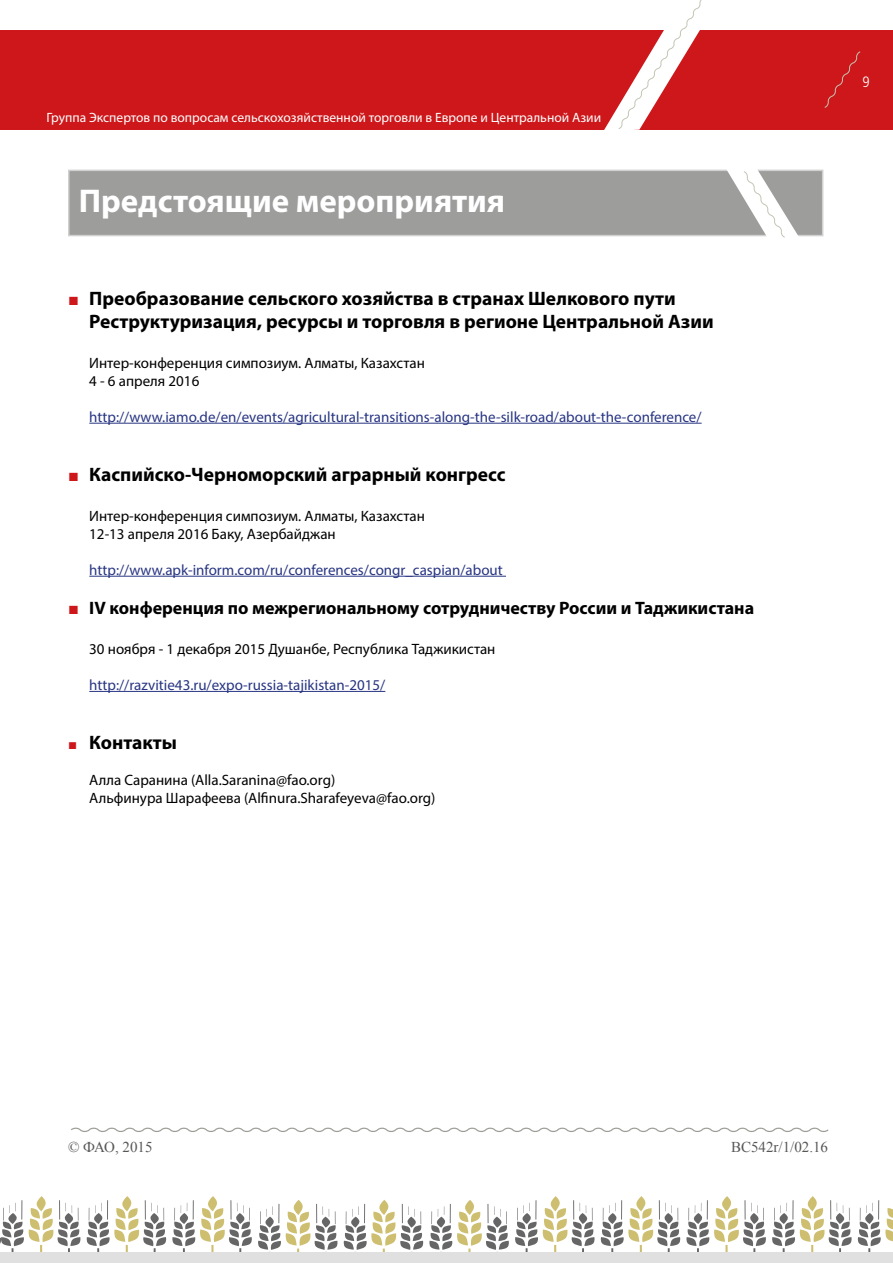
<style>
.page{position:relative;width:893px;height:1263px;background:#fff}
.page>*{position:absolute;margin:0;border:0;box-sizing:border-box;transform-origin:0 0}
.t1{font:700 33px "Myriad Pro";color:#fff}
.t2{font:700 19.5px/23.4px "Myriad Pro";color:#000}
.t3{font:700 18px "Myriad Pro";color:#000}
.t4{font:15px/18px "Myriad Pro";color:#000}
.t5{font:15px "Myriad Pro";color:#283583}
.t6{font:15px "Times New Roman";color:#575756}
.t7{font:300 condensed 15px "Frutiger LT Std";color:#fff}
.t8{font:13.5px "Myriad Pro";color:#fff}
.s1{font-family:"Times New Roman";font-weight:400;font-size:18px;color:#cd171a}
.s2{font-family:"Times New Roman";font-weight:400;color:#cd171a}
.s3{font-family:"Times New Roman";font-weight:400;font-size:15px;color:#cd171a}
</style>
<div class="page">
<div style="left:0;top:30px;width:893px;height:100px;background:#cd171a"></div>
<svg style="left:604px;top:0;width:98px;height:130px"></svg>
<svg style="left:824px;top:51px;width:37px;height:57px"></svg>
<svg style="left:0;top:1196px;width:893px;height:56px"></svg>
<div style="left:0;top:1252px;width:893px;height:11px;background:#e0e0e0"></div>
<svg style="left:71px;top:1127px;width:758px;height:5px"></svg>
<hr style="left:89px;top:423px;width:613px;height:1px;background:#283583">
<hr style="left:89px;top:576px;width:417px;height:1px;background:#283583">
<hr style="left:89px;top:691px;width:296px;height:1px;background:#283583">
<div style="left:68px;top:170px;width:755px;height:66px;background:#9d9d9c;border:2px solid #d0d0d0"></div>
<svg style="left:721px;top:169px;width:85px;height:69px"></svg>
<p class="t8" style="left:46px;top:109px;width:556px">Группa Экспертов по вопросам сельскохозяйственной торговли в Европе и Центральной Азии</p>
<h1 class="t1" style="left:79px;top:179px;width:428px">Предстоящие мероприятия</h1>
<h2 class="t2" style="left:89px;top:286px;width:626px;text-indent:-21px"><span class="s1">■</span> Преобразование сельского хозяйства в странах Шелкового пути<br>Реструктуризация, ресурсы и торговля в регионе Центральной Азии</h2>
<p class="t4" style="left:89px;top:353px;width:337px">Интер-конференция симпозиум. Алматы, Казахстан<br>4 - 6 апреля 2016</p>
<p class="t5" style="left:89px;top:407px;width:614px">http://www.iamo.de/en/events/agricultural-transitions-along-the-silk-road/about-the-conference/</p>
<h2 class="t2" style="left:68px;top:462px;width:439px"><span class="s1">■</span> Каспийско-Черноморский аграрный конгресс</h2>
<p class="t4" style="left:89px;top:506px;width:337px">Интер-конференция симпозиум. Алматы, Казахстан<br>12-13 апреля 2016 Баку, Азербайджан</p>
<p class="t5" style="left:89px;top:560px;width:415px">http://www.apk-inform.com/ru/conferences/congr_caspian/about</p>
<p class="t3" style="left:68px;top:596px;width:688px"><span class="s2">■</span> IV конференция по межрегиональному сотрудничеству России и Таджикистана</p>
<p class="t4" style="left:89px;top:640px;width:408px">30 ноября - 1 декабря 2015 Душанбе, Республика Таджикистан</p>
<p class="t5" style="left:89px;top:676px;width:298px">http://razvitie43.ru/expo-russia-tajikistan-2015/</p>
<h2 class="t2" style="left:68px;top:730px;width:110px"><span class="s3">■</span> Контакты</h2>
<p class="t4" style="left:89px;top:771px;width:348px">Алла Саранина (Alla.Saranina@fao.org)<br>Альфинура Шарафеева (Alfinura.Sharafeyeva@fao.org)</p>
<p class="t7" style="left:862px;top:73px;width:9px">9</p>
<p class="t6" style="left:68px;top:1136px;width:86px">© ФАО, 2015</p>
<p class="t6" style="left:731px;top:1136px;width:99px">BC542r/1/02.16</p>
</div>
